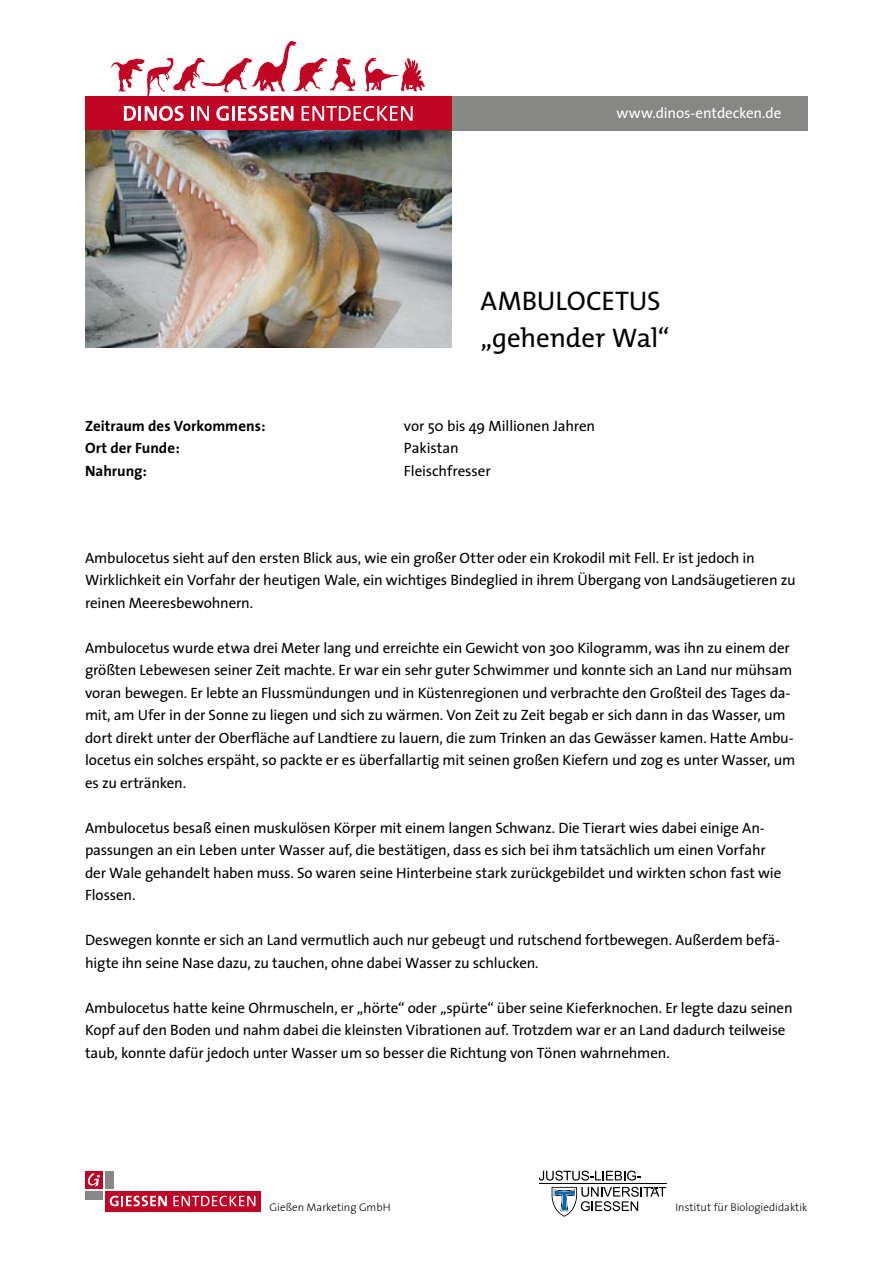
<style>
.page{position:relative;width:893px;height:1263px;background:#fff}
.page>*{position:absolute;margin:0;border:0;box-sizing:border-box;transform-origin:0 0}
.t1{font:27px/37.5px "The Mix";letter-spacing:-.005em;color:#000}
.t2{font:15px/22.5px "The Sans";letter-spacing:-.01em;color:#000}
.t3{font:700 15px "The Sans";color:#000}
.t4{font:15px "The Sans";letter-spacing:-.005em;color:#fff}
.t5{font:300 11.1px "The Sans";color:#000}
</style>
<div class="page">
<div style="left:434px;top:96px;width:374px;height:35px;background:#878786"></div>
<div style="left:85px;top:96px;width:366px;height:35px;background:#c10525"></div>
<svg style="left:111px;top:41px;width:314px;height:80px"></svg>
<hr style="left:539px;top:1183px;width:127px;height:1px;background:#000">
<svg style="left:539px;top:1170px;width:102px;height:10px"></svg>
<svg style="left:552px;top:1187px;width:114px;height:29px"></svg>
<div style="left:105px;top:1171px;width:9px;height:18px;background:#878786"></div>
<div style="left:85px;top:1191px;width:18px;height:8px;background:#878786"></div>
<div style="left:85px;top:1171px;width:18px;height:18px;background:#c10525"></div>
<svg style="left:88px;top:1173px;width:12px;height:13px"></svg>
<div style="left:105px;top:1190px;width:155px;height:21px;background:#c10525"></div>
<svg style="left:173px;top:1196px;width:82px;height:10px"></svg>
<svg style="left:110px;top:1196px;width:57px;height:10px"></svg>
<img style="left:85px;top:131px;width:367px;height:216px">
<p class="t4" style="left:617px;top:100px;width:166px">www.dinos-entdecken.de</p>
<h1 class="t1" style="left:480px;top:282px;width:191px">AMBULOCETUS „GEHENDER WAL“</h1>
<p class="t3" style="left:85px;top:413px;width:182px">Zeitraum des Vorkommens:</p>
<p class="t2" style="left:404px;top:414px;width:193px">vor 50 bis 49 Millionen Jahren</p>
<p class="t3" style="left:85px;top:436px;width:96px">Ort der Funde:</p>
<p class="t2" style="left:404px;top:437px;width:56px">Pakistan</p>
<p class="t3" style="left:85px;top:458px;width:64px">Nahrung:</p>
<p class="t2" style="left:404px;top:459px;width:88px">Fleischfresser</p>
<p class="t2" style="left:85px;top:546px;width:712px">Ambulocetus sieht auf den ersten Blick aus, wie ein großer Otter oder ein Krokodil mit Fell. Er ist jedoch in<br>Wirklichkeit ein Vorfahr der heutigen Wale, ein wichtiges Bindeglied in ihrem Übergang von Landsäugetieren zu reinen Meeresbewohnern.</p>
<p class="t2" style="left:85px;top:636px;width:712px">Ambulocetus wurde etwa drei Meter lang und erreichte ein Gewicht von 300 Kilogramm, was ihn zu einem der größten Lebewesen seiner Zeit machte. Er war ein sehr guter Schwimmer und konnte sich an Land nur mühsam voran bewegen. Er lebte an Flussmündungen und in Küstenregionen und verbrachte den Großteil des Tages da&shy;mit, am Ufer in der Sonne zu liegen und sich zu wärmen. Von Zeit zu Zeit begab er sich dann in das Wasser, um dort direkt unter der Oberfläche auf Landtiere zu lauern, die zum Trinken an das Gewässer kamen. Hatte Ambu&shy;locetus ein solches erspäht, so packte er es überfallartig mit seinen großen Kiefern und zog es unter Wasser, um es zu ertränken.</p>
<p class="t2" style="left:85px;top:816px;width:698px">Ambulocetus besaß einen muskulösen Körper mit einem langen Schwanz. Die Tierart wies dabei einige An&shy;passungen an ein Leben unter Wasser auf, die bestätigen, dass es sich bei ihm tatsächlich um einen Vorfahr der Wale gehandelt haben muss. So waren seine Hinterbeine stark zurückgebildet und wirkten schon fast wie Flossen.</p>
<p class="t2" style="left:85px;top:928px;width:696px">Deswegen konnte er sich an Land vermutlich auch nur gebeugt und rutschend fortbewegen. Außerdem befä&shy;higte ihn seine Nase dazu, zu tauchen, ohne dabei Wasser zu schlucken.</p>
<p class="t2" style="left:85px;top:996px;width:709px">Ambulocetus hatte keine Ohrmuscheln, er „hörte“ oder „spürte“ über seine Kieferknochen. Er legte dazu seinen<br>Kopf auf den Boden und nahm dabei die kleinsten Vibrationen auf. Trotzdem war er an Land dadurch teilweise taub, konnte dafür jedoch unter Wasser um so besser die Richtung von Tönen wahrnehmen.</p>
<p class="t5" style="left:270px;top:1198px;width:123px">Gießen Marketing GmbH</p>
<p class="t5" style="left:675px;top:1198px;width:134px">Institut für Biologiedidaktik</p>
</div>
